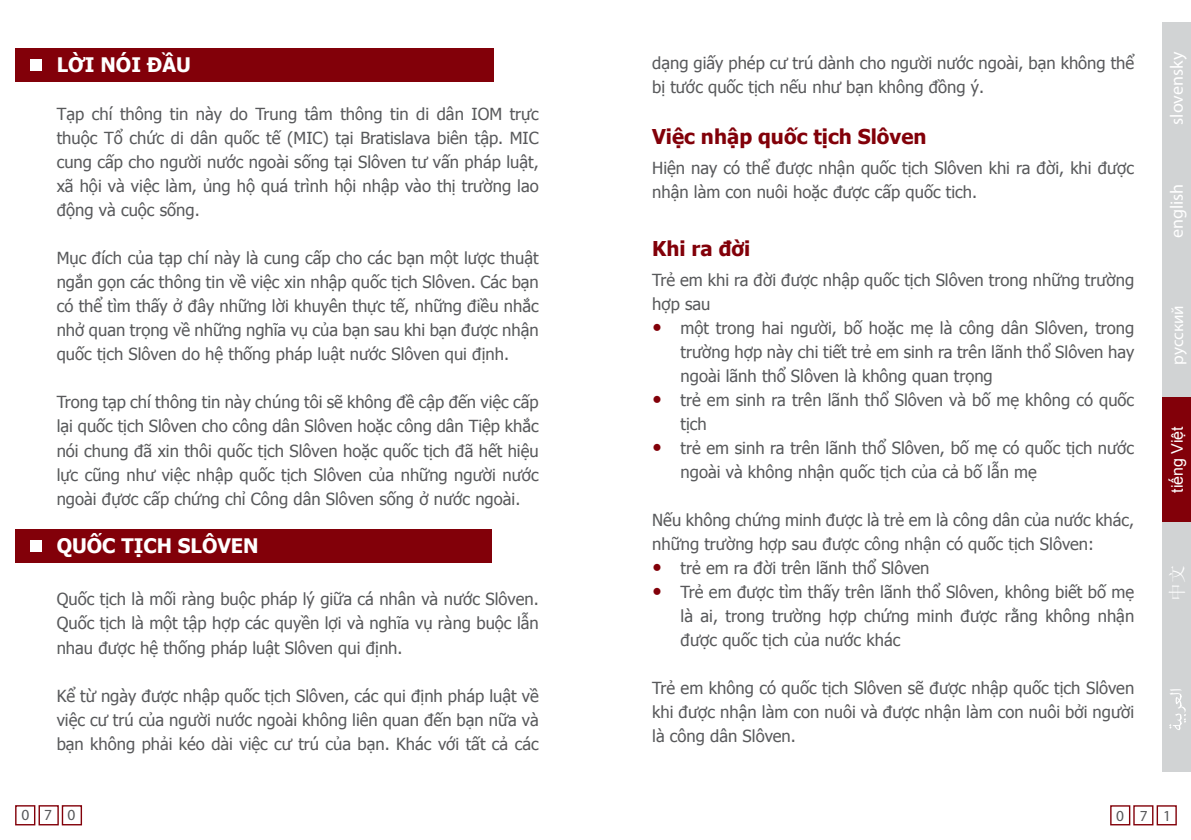
<style>
.page{position:relative;width:1191px;height:840px;background:#fff}
.page>*{position:absolute;margin:0;border:0;box-sizing:border-box;transform-origin:0 0}
.t1{font:700 20.4px "Tahoma";color:#820009}
.t2{font:700 20px "Tahoma";color:#fff}
.t3{font:18px "Myriad Pro";color:#fff}
.t4{font:18px "Sim Sun";color:#fff}
.t5{font:17px "Myriad Pro";letter-spacing:-.005em;color:#fff}
.t6{font:16.6px/24px "Tahoma";color:#58595b;text-align:justify}
.t7{font:16px "Arial";color:#fff}
.t8{font:15.4px "Myriad Pro";letter-spacing:1em;color:#58595b}
</style>
<div class="page">
<div style="left:39px;top:804px;width:20px;height:21px;border:1px solid #820009"></div>
<div style="left:62px;top:804px;width:20px;height:21px;border:1px solid #820009"></div>
<div style="left:15px;top:804px;width:20px;height:21px;border:1px solid #820009"></div>
<div style="left:1162px;top:23px;width:29px;height:374px;background:#d1d3d4"></div>
<div style="left:1162px;top:397px;width:29px;height:125px;background:#820009"></div>
<div style="left:1162px;top:522px;width:29px;height:249px;background:#d1d3d4"></div>
<svg style="left:1169px;top:689px;width:17px;height:40px"></svg>
<div style="left:1133px;top:804px;width:20px;height:21px;border:1px solid #820009"></div>
<div style="left:1156px;top:804px;width:20px;height:21px;border:1px solid #820009"></div>
<div style="left:1110px;top:804px;width:20px;height:21px;border:1px solid #820009"></div>
<div style="left:15px;top:529px;width:477px;height:33px;background:#820009"></div>
<div style="left:30px;top:540px;width:12px;height:11px;background:#fff"></div>
<div style="left:15px;top:48px;width:478px;height:33px;background:#820009"></div>
<div style="left:30px;top:59px;width:12px;height:11px;background:#fff"></div>
<p class="t2" style="left:57px;top:52px;width:136px">LỜI NÓI ĐẦU</p>
<p class="t6" style="left:57px;top:101px;width:483px">Tạp chí thông tin này do Trung tâm thông tin di dân IOM trực thuộc Tổ chức di dân quốc tế (MIC) tại Bratislava biên tập. MIC cung cấp cho người nước ngoài sống tại Slôven tư vấn pháp luật, xã hội và việc làm, ủng hộ quá trình hội nhập vào thị trường lao động và cuộc sống.</p>
<p class="t6" style="left:57px;top:245px;width:483px">Mục đích của tạp chí này là cung cấp cho các bạn một lược thuật ngắn gọn các thông tin về việc xin nhập quốc tịch Slôven. Các bạn có thể tìm thấy ở đây những lời khuyên thực tế, những điều nhắc nhở quan trọng về những nghĩa vụ của bạn sau khi bạn được nhận quốc tịch Slôven do hệ thống pháp luật nước Slôven qui định.</p>
<p class="t6" style="left:57px;top:389px;width:483px">Trong tạp chí thông tin này chúng tôi sẽ không đề cập đến việc cấp lại quốc tịch Slôven cho công dân Slôven hoặc công dân Tiệp khắc nói chung đã xin thôi quốc tịch Slôven hoặc quốc tịch đã hết hiệu lực cũng như việc nhập quốc tịch Slôven của những người nước ngoài đựơc cấp chứng chỉ Công dân Slôven sống ở nước ngoài.</p>
<p class="t2" style="left:57px;top:532px;width:203px">QUỐC TỊCH SLÔVEN</p>
<p class="t6" style="left:57px;top:586px;width:483px">Quốc tịch là mối ràng buộc pháp lý giữa cá nhân và nước Slôven.<br>Quốc tịch là một tập hợp các quyền lợi và nghĩa vụ ràng buộc lẫn nhau được hệ thống pháp luật Slôven qui định.</p>
<p class="t6" style="left:57px;top:682px;width:483px">Kể từ ngày được nhập quốc tịch Slôven, các qui định pháp luật về việc cư trú của người nước ngoài không liên quan đến bạn nữa và bạn không phải kéo dài việc cư trú của bạn. Khác với tất cả các</p>
<p class="t8" style="left:21px;top:808px;width:56px">070</p>
<p class="t6" style="left:652px;top:51px;width:483px">dạng giấy phép cư trú dành cho người nước ngoài, bạn không thể bị tước quốc tịch nếu như bạn không đồng ý.</p>
<p class="t1" style="left:652px;top:123px;width:276px">Việc nhập quốc tịch Slôven</p>
<p class="t6" style="left:652px;top:155px;width:483px">Hiện nay có thể được nhận quốc tịch Slôven khi ra đời, khi được nhận làm con nuôi hoặc được cấp quốc tich.</p>
<p class="t1" style="left:652px;top:236px;width:100px">Khi ra đời</p>
<p class="t6" style="left:652px;top:267px;width:483px">Trẻ em khi ra đời được nhập quốc tịch Slôven trong những trường hợp sau</p>
<p class="t6" style="left:680px;top:315px;width:455px;text-align:left">một trong hai người, bố hoặc mẹ là công dân Slôven, trong trường hợp này chi tiết trẻ em sinh ra trên lãnh thổ Slôven hay ngoài lãnh thổ Slôven là không quan trọng<br>trẻ em sinh ra trên lãnh thổ Slôven và bố mẹ không có quốc tịch<br>trẻ em sinh ra trên lãnh thổ Slôven, bố mẹ có quốc tịch nước ngoài và không nhận quốc tịch của cả bố lẫn mẹ</p>
<p class="t6" style="left:652px;top:507px;width:483px">Nếu không chứng minh được là trẻ em là công dân của nước khác,</p>
<p class="t6" style="left:652px;top:531px;width:443px">những trường hợp sau được công nhận có quốc tịch Slôven:</p>
<p class="t6" style="left:680px;top:555px;width:250px">trẻ em ra đời trên lãnh thổ Slôven</p>
<p class="t6" style="left:680px;top:579px;width:455px">Trẻ em được tìm thấy trên lãnh thổ Slôven, không biết bố mẹ</p>
<p class="t6" style="left:680px;top:603px;width:455px">là ai, trong trường hợp chứng minh được rằng không nhận</p>
<p class="t6" style="left:680px;top:627px;width:221px">được quốc tịch của nước khác</p>
<p class="t6" style="left:652px;top:675px;width:483px">Trẻ em không có quốc tịch Slôven sẽ được nhập quốc tịch Slôven khi được nhận làm con nuôi và được nhận làm con nuôi bởi người là công dân Slôven.</p>
<p class="t3" style="left:1169px;top:125px;width:74px;rotate:-90deg">slovensky</p>
<p class="t3" style="left:1169px;top:238px;width:56px;rotate:-90deg">english</p>
<p class="t5" style="left:1171px;top:364px;width:61px;rotate:-90deg">русский</p>
<p class="t7" style="left:1168px;top:492px;width:68px;rotate:-90deg">tiếng Việt</p>
<p class="t4" style="left:1167px;top:600px;width:37px;rotate:-90deg">中文</p>
<p class="t8" style="left:1116px;top:809px;width:56px">071</p>
</div>
